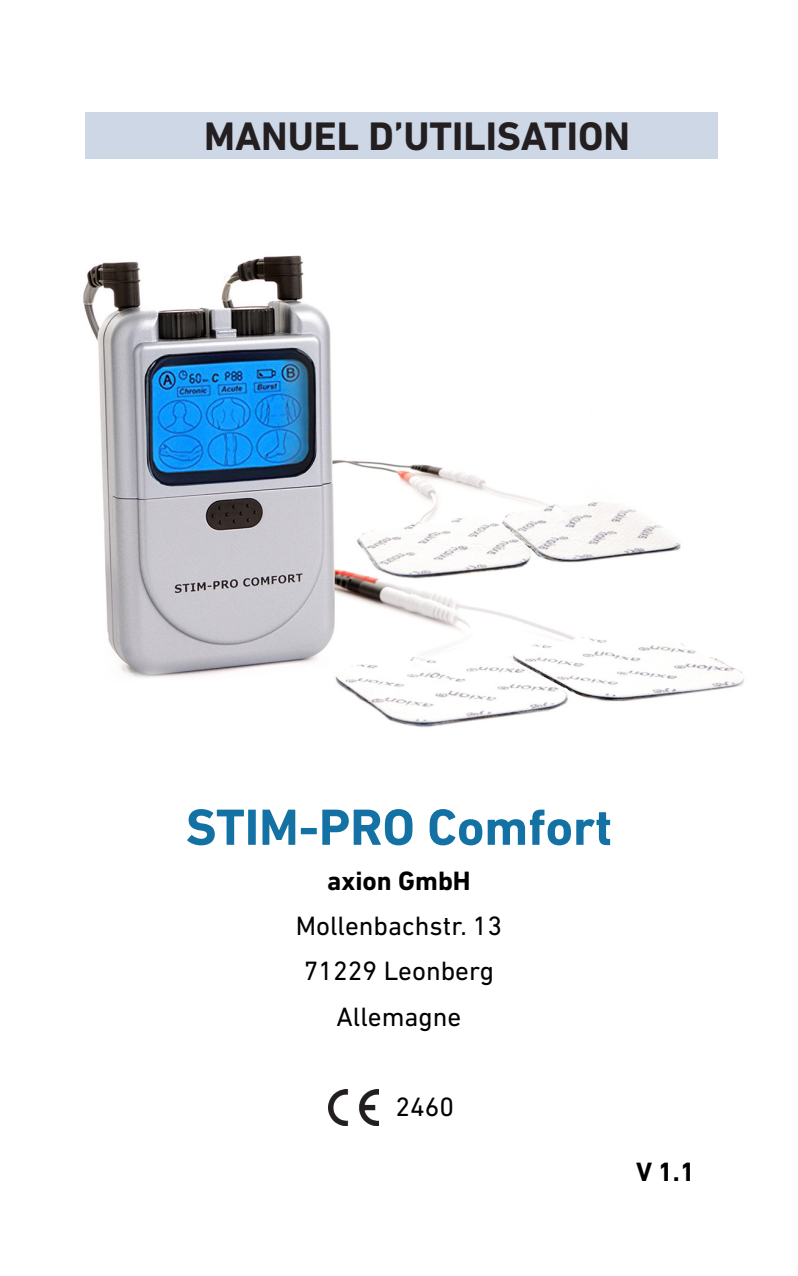
<style>
.page{position:relative;width:798px;height:1276px;background:#fff}
.page>*{position:absolute;margin:0;border:0;box-sizing:border-box;transform-origin:0 0}
.blaue_Zwischenübersc{font:700 51.75px "DIN Next LT Pro";color:#1471a4}
.t1{font:700 40.5px "DIN Next LT Pro";color:#231f20}
.blaue_Zwischenübersc-2{font:27px "DIN Next LT Pro";color:#000002}
.blaue_Zwischenübersc-3{font:700 27px "DIN Next LT Pro";color:#000002}
</style>
<div class="page">
<img style="left:83px;top:123px;width:661px;height:605px">
<div style="left:85px;top:112px;width:632px;height:46px;background:#cdd7e6"></div>
<img style="left:328px;top:1089px;width:50px;height:36px">
<p class="t1" style="left:204px;top:113px;width:427px">MANUEL D’UTILISATION</p>
<p class="blaue_Zwischenübersc" style="left:186px;top:797px;width:428px">STIM-PRO Comfort</p>
<p class="blaue_Zwischenübersc-3" style="left:327px;top:865px;width:145px">axion GmbH</p>
<p class="blaue_Zwischenübersc-2" style="left:295px;top:910px;width:208px">Mollenbachstr. 13</p>
<p class="blaue_Zwischenübersc-2" style="left:304px;top:955px;width:191px">71229 Leonberg</p>
<p class="blaue_Zwischenübersc-2" style="left:336px;top:1000px;width:126px">Allemagne</p>
<p class="blaue_Zwischenübersc-2" style="left:395px;top:1091px;width:60px">2460</p>
<p class="blaue_Zwischenübersc-3" style="left:636px;top:1156px;width:60px">V 1.1</p>
</div>
